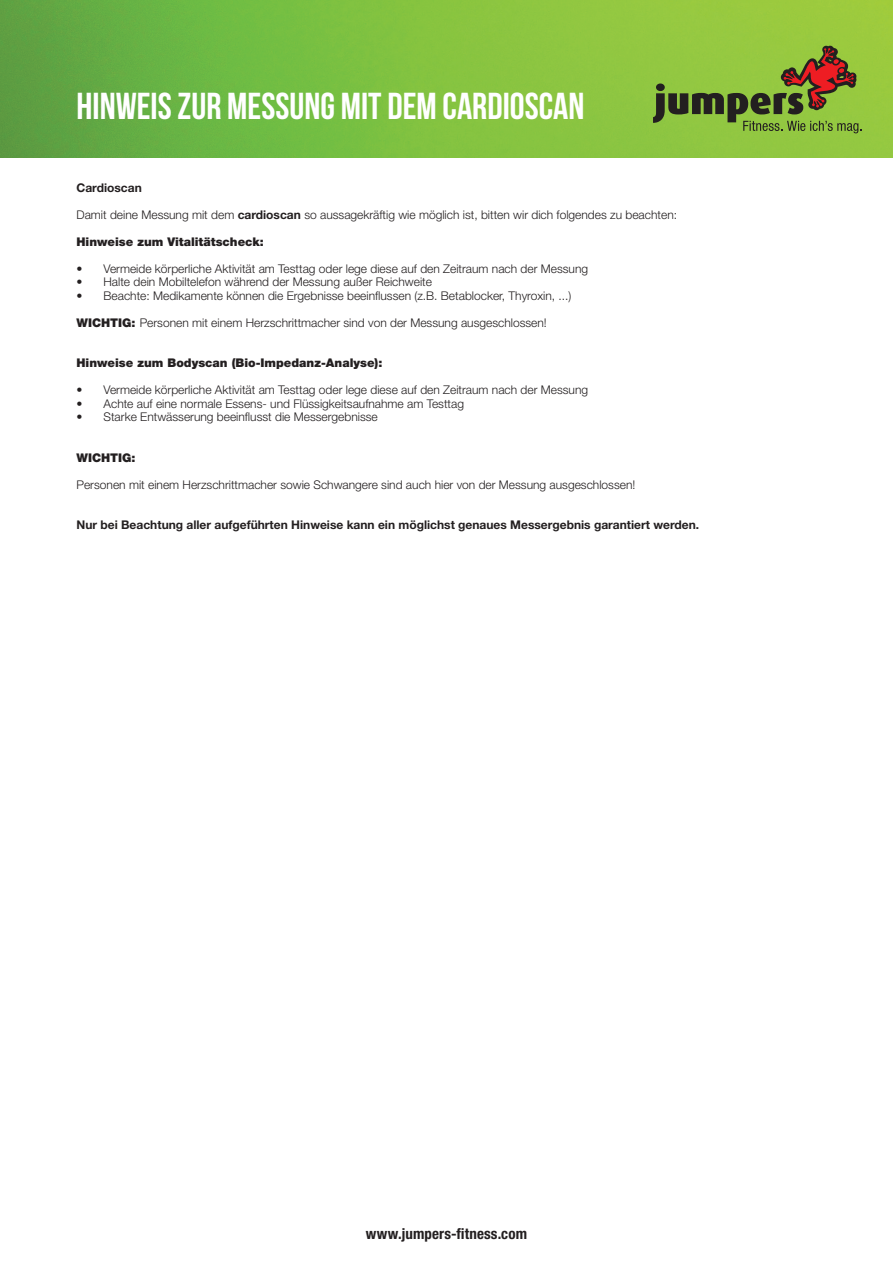
<style>
.page{position:relative;width:893px;height:1263px;background:#fff}
.page>*{position:absolute;margin:0;border:0;box-sizing:border-box;transform-origin:0 0}
.t1{font:37.5px "Bebas Neue";color:#fff}
.t2{font:700 condensed 15px "Helvetica Neue LT Pro";letter-spacing:.01em;color:#231f20}
.t3{font:300 12px "Helvetica Neue LT Pro";color:#231f20}
.t4{font:700 12px "Helvetica Neue LT Pro";color:#231f20}
.t5{font:900 12px "Helvetica Neue LT Pro";color:#231f20}
.s1{font-weight:700}
.s2{font-weight:900}
</style>
<div class="page">
<img style="left:0;top:0;width:893px;height:158px">
<svg style="left:653px;top:46px;width:208px;height:87px;background:#809938"></svg>
<h1 class="t1" style="left:77px;top:85px;width:509px">HINWEIS ZUR MESSUNG MIT DEM CARDIOSCAN</h1>
<p class="t4" style="left:77px;top:180px;width:67px">Cardioscan</p>
<p class="t3" style="left:77px;top:207px;width:602px">Damit deine Messung mit dem <span class="s1">cardioscan</span> so aussagekräftig wie möglich ist, bitten wir dich folgendes zu beachten:</p>
<p class="t5" style="left:77px;top:234px;width:189px">Hinweise zum Vitalitätscheck:</p>
<p class="t3" style="left:77px;top:261px;width:513px">• Vermeide körperliche Aktivität am Testtag oder lege diese auf den Zeitraum nach der Messung</p>
<p class="t3" style="left:77px;top:275px;width:357px">• Halte dein Mobiltelefon während der Messung außer Reichweite</p>
<p class="t3" style="left:77px;top:288px;width:496px">• Beachte: Medikamente können die Ergebnisse beeinflussen (z.B. Betablocker, Thyroxin, ...)</p>
<p class="t3" style="left:77px;top:315px;width:472px"><span class="s2">WICHTIG:</span> Personen mit einem Herzschrittmacher sind von der Messung ausgeschlossen!</p>
<p class="t5" style="left:77px;top:356px;width:307px">Hinweise zum Bodyscan (Bio-Impedanz-Analyse):</p>
<p class="t3" style="left:77px;top:383px;width:513px">• Vermeide körperliche Aktivität am Testtag oder lege diese auf den Zeitraum nach der Messung</p>
<p class="t3" style="left:77px;top:396px;width:389px">• Achte auf eine normale Essens- und Flüssigkeitsaufnahme am Testtag</p>
<p class="t3" style="left:77px;top:410px;width:303px">• Starke Entwässerung beeinflusst die Messergebnisse</p>
<p class="t5" style="left:77px;top:450px;width:61px">WICHTIG:</p>
<p class="t3" style="left:77px;top:477px;width:560px">Personen mit einem Herzschrittmacher sowie Schwangere sind auch hier von der Messung ausgeschlossen!</p>
<p class="t4" style="left:77px;top:518px;width:624px">Nur bei Beachtung aller aufgeführten Hinweise kann ein möglichst genaues Messergebnis garantiert werden.</p>
<p class="t2" style="left:366px;top:1224px;width:163px">www.jumpers-fitness.com</p>
</div>
